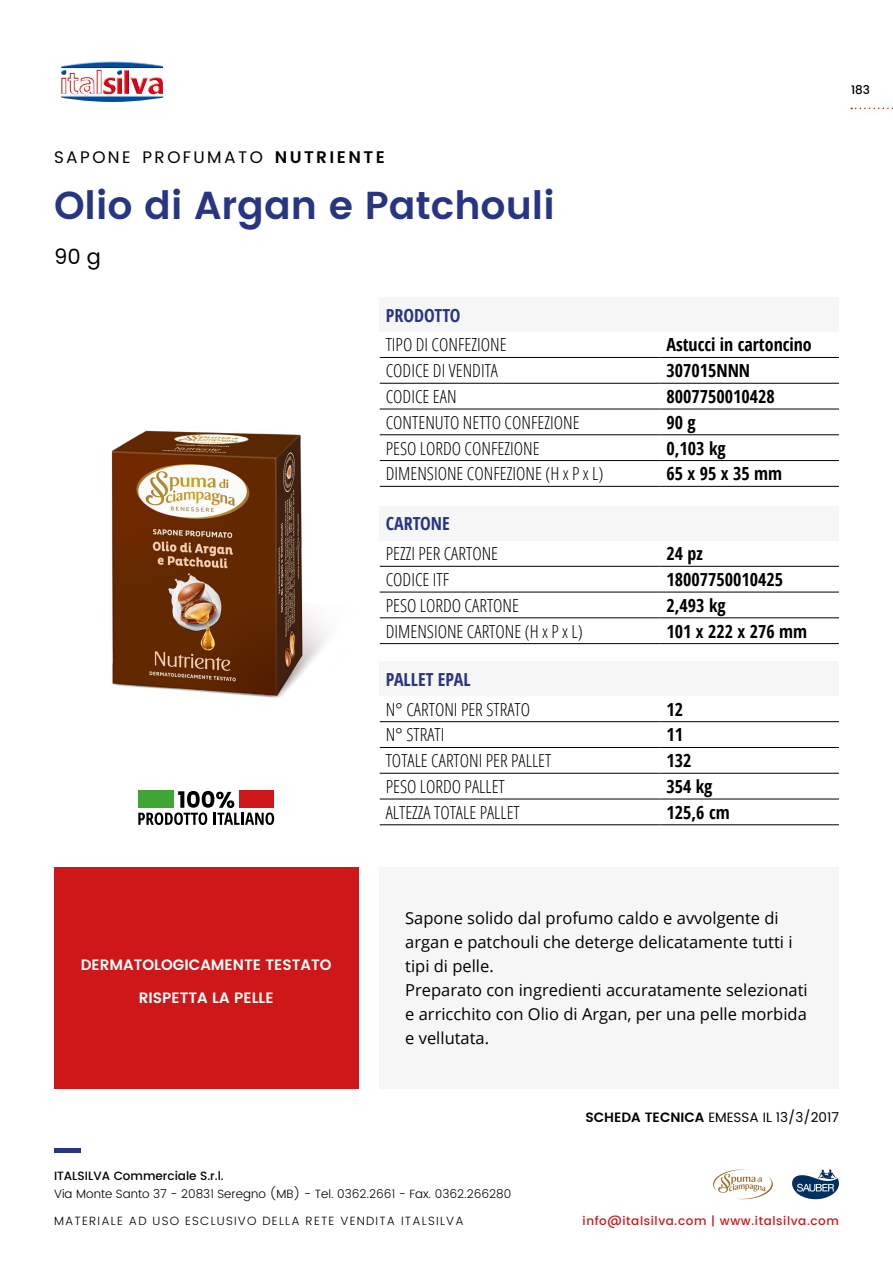
<style>
.page{position:relative;width:893px;height:1263px;background:#fff}
.page>*{position:absolute;margin:0;border:0;box-sizing:border-box;transform-origin:0 0}
.t1{font:600 39px "Poppins";color:#283583}
.t2{font:21px "Poppins";color:#000}
.t3{font:300 condensed 18px "Open Sans";color:#000}
.t4{font:700 18px "Open Sans Condensed";color:#000}
.t5{font:700 18px "Open Sans Condensed";color:#283583}
.t6{font:16.8px "Poppins";letter-spacing:.145em;color:#000}
.t7{font:16.5px/24px "Open Sans";color:#000}
.t8{font:600 15px "Poppins";color:#fff}
.t9{font:13.5px "Poppins";color:#000}
.t10{font:300 12px "Poppins";color:#000}
.t11{font:300 12px "Poppins";letter-spacing:.1em;color:#000}
.t12{font:500 12px "Poppins";letter-spacing:.05em;color:#cd1719}
.t13{font:500 12px "Poppins";color:#000}
.s1{font-weight:600}
</style>
<div class="page">
<svg style="left:851px;top:108px;width:42px;height:1px"></svg>
<hr style="left:54px;top:1148px;width:26px;height:4px;background:#283583">
<img style="left:61px;top:61px;width:102px;height:41px">
<svg style="left:792px;top:1169px;width:47px;height:30px"></svg>
<svg style="left:713px;top:1169px;width:60px;height:31px"></svg>
<div style="left:54px;top:867px;width:304px;height:222px;background:#cd1719"></div>
<div style="left:380px;top:867px;width:459px;height:222px;background:#f6f6f6"></div>
<img style="left:111px;top:430px;width:216px;height:268px">
<div style="left:380px;top:662px;width:459px;height:34px;background:#f6f6f6"></div>
<hr style="left:380px;top:721px;width:280px;height:1px;background:#000">
<hr style="left:660px;top:721px;width:179px;height:1px;background:#000">
<hr style="left:380px;top:747px;width:280px;height:1px;background:#000">
<hr style="left:660px;top:747px;width:179px;height:1px;background:#000">
<hr style="left:380px;top:773px;width:280px;height:1px;background:#000">
<hr style="left:660px;top:773px;width:179px;height:1px;background:#000">
<hr style="left:380px;top:799px;width:280px;height:1px;background:#000">
<hr style="left:660px;top:799px;width:179px;height:1px;background:#000">
<hr style="left:380px;top:824px;width:280px;height:1px;background:#000">
<hr style="left:660px;top:824px;width:179px;height:1px;background:#000">
<div style="left:380px;top:506px;width:459px;height:34px;background:#f6f6f6"></div>
<hr style="left:380px;top:566px;width:280px;height:1px;background:#000">
<hr style="left:660px;top:566px;width:179px;height:1px;background:#000">
<hr style="left:380px;top:592px;width:280px;height:1px;background:#000">
<hr style="left:660px;top:592px;width:179px;height:1px;background:#000">
<hr style="left:380px;top:618px;width:280px;height:1px;background:#000">
<hr style="left:660px;top:618px;width:179px;height:1px;background:#000">
<hr style="left:380px;top:643px;width:280px;height:1px;background:#000">
<hr style="left:660px;top:643px;width:179px;height:1px;background:#000">
<div style="left:380px;top:298px;width:459px;height:34px;background:#f6f6f6"></div>
<hr style="left:380px;top:357px;width:280px;height:1px;background:#000">
<hr style="left:660px;top:357px;width:179px;height:1px;background:#000">
<hr style="left:380px;top:383px;width:280px;height:1px;background:#000">
<hr style="left:660px;top:383px;width:179px;height:1px;background:#000">
<hr style="left:380px;top:409px;width:280px;height:1px;background:#000">
<hr style="left:660px;top:409px;width:179px;height:1px;background:#000">
<hr style="left:380px;top:434px;width:280px;height:1px;background:#000">
<hr style="left:660px;top:434px;width:179px;height:1px;background:#000">
<hr style="left:380px;top:460px;width:280px;height:1px;background:#000">
<hr style="left:660px;top:460px;width:179px;height:1px;background:#000">
<hr style="left:380px;top:486px;width:280px;height:1px;background:#000">
<hr style="left:660px;top:486px;width:179px;height:1px;background:#000">
<svg style="left:138px;top:791px;width:136px;height:34px"></svg>
<p class="t6" style="left:54px;top:145px;width:332px">SAPONE PROFUMATO <span class="s1">NUTRIENTE</span></p>
<h1 class="t1" style="left:54px;top:176px;width:502px">Olio di Argan e Patchouli</h1>
<p class="t2" style="left:54px;top:241px;width:49px">90 g</p>
<p class="t5" style="left:386px;top:302px;width:76px">PRODOTTO</p>
<p class="t3" style="left:386px;top:333px;width:122px">TIPO DI CONFEZIONE</p>
<p class="t4" style="left:666px;top:332px;width:147px">Astucci in cartoncino</p>
<p class="t3" style="left:386px;top:358px;width:114px">CODICE DI VENDITA</p>
<p class="t4" style="left:666px;top:358px;width:85px">307015NNN</p>
<p class="t3" style="left:386px;top:384px;width:72px">CODICE EAN</p>
<p class="t4" style="left:666px;top:384px;width:110px">8007750010428</p>
<p class="t3" style="left:386px;top:410px;width:195px">CONTENUTO NETTO CONFEZIONE</p>
<p class="t4" style="left:666px;top:410px;width:31px">90 g</p>
<p class="t3" style="left:386px;top:436px;width:155px">PESO LORDO CONFEZIONE</p>
<p class="t4" style="left:666px;top:435px;width:61px">0,103 kg</p>
<p class="t3" style="left:386px;top:462px;width:219px">DIMENSIONE CONFEZIONE (H x P x L)</p>
<p class="t4" style="left:666px;top:461px;width:117px">65 x 95 x 35 mm</p>
<p class="t5" style="left:386px;top:511px;width:66px">CARTONE</p>
<p class="t3" style="left:386px;top:541px;width:114px">PEZZI PER CARTONE</p>
<p class="t4" style="left:666px;top:541px;width:38px">24 pz</p>
<p class="t3" style="left:386px;top:567px;width:65px">CODICE ITF</p>
<p class="t4" style="left:666px;top:567px;width:118px">18007750010425</p>
<p class="t3" style="left:386px;top:593px;width:135px">PESO LORDO CARTONE</p>
<p class="t4" style="left:666px;top:593px;width:61px">2,493 kg</p>
<p class="t3" style="left:386px;top:619px;width:199px">DIMENSIONE CARTONE (H x P x L)</p>
<p class="t4" style="left:666px;top:618px;width:142px">101 x 222 x 276 mm</p>
<p class="t5" style="left:386px;top:667px;width:87px">PALLET EPAL</p>
<p class="t3" style="left:386px;top:697px;width:146px">N° CARTONI PER STRATO</p>
<p class="t4" style="left:666px;top:697px;width:18px">12</p>
<p class="t3" style="left:386px;top:723px;width:60px">N° STRATI</p>
<p class="t4" style="left:666px;top:722px;width:18px">11</p>
<p class="t3" style="left:386px;top:748px;width:167px">TOTALE CARTONI PER PALLET</p>
<p class="t4" style="left:666px;top:748px;width:27px">132</p>
<p class="t3" style="left:386px;top:774px;width:121px">PESO LORDO PALLET</p>
<p class="t4" style="left:666px;top:774px;width:48px">354 kg</p>
<p class="t3" style="left:386px;top:800px;width:136px">ALTEZZA TOTALE PALLET</p>
<p class="t4" style="left:666px;top:800px;width:65px">125,6 cm</p>
<p class="t13" style="left:851px;top:80px;width:20px">183</p>
<p class="t8" style="left:81px;top:953px;width:253px">DERMATOLOGICAMENTE TESTATO</p>
<p class="t8" style="left:139px;top:986px;width:136px">RISPETTA LA PELLE</p>
<p class="t7" style="left:405px;top:906px;width:404px">Sapone solido dal profumo caldo e avvolgente di argan e patchouli che deterge delicatamente tutti i tipi di pelle.<br>Preparato con ingredienti accuratamente selezionati e arricchito con Olio di Argan, per una pelle morbida e vellutata.</p>
<p class="t9" style="left:585px;top:1107px;width:255px"><span class="s1">SCHEDA TECNICA</span> EMESSA IL 13/3/2017</p>
<p class="t13" style="left:54px;top:1167px;width:171px">ITALSILVA Commerciale S.r.l.</p>
<p class="t10" style="left:54px;top:1185px;width:459px">Via Monte Santo 37 - 20831 Seregno (MB) - Tel. 0362.2661 - Fax. 0362.266280</p>
<p class="t11" style="left:54px;top:1212px;width:411px">MATERIALE AD USO ESCLUSIVO DELLA RETE VENDITA ITALSILVA</p>
<p class="t12" style="left:583px;top:1212px;width:258px">info@italsilva.com | www.italsilva.com</p>
</div>
